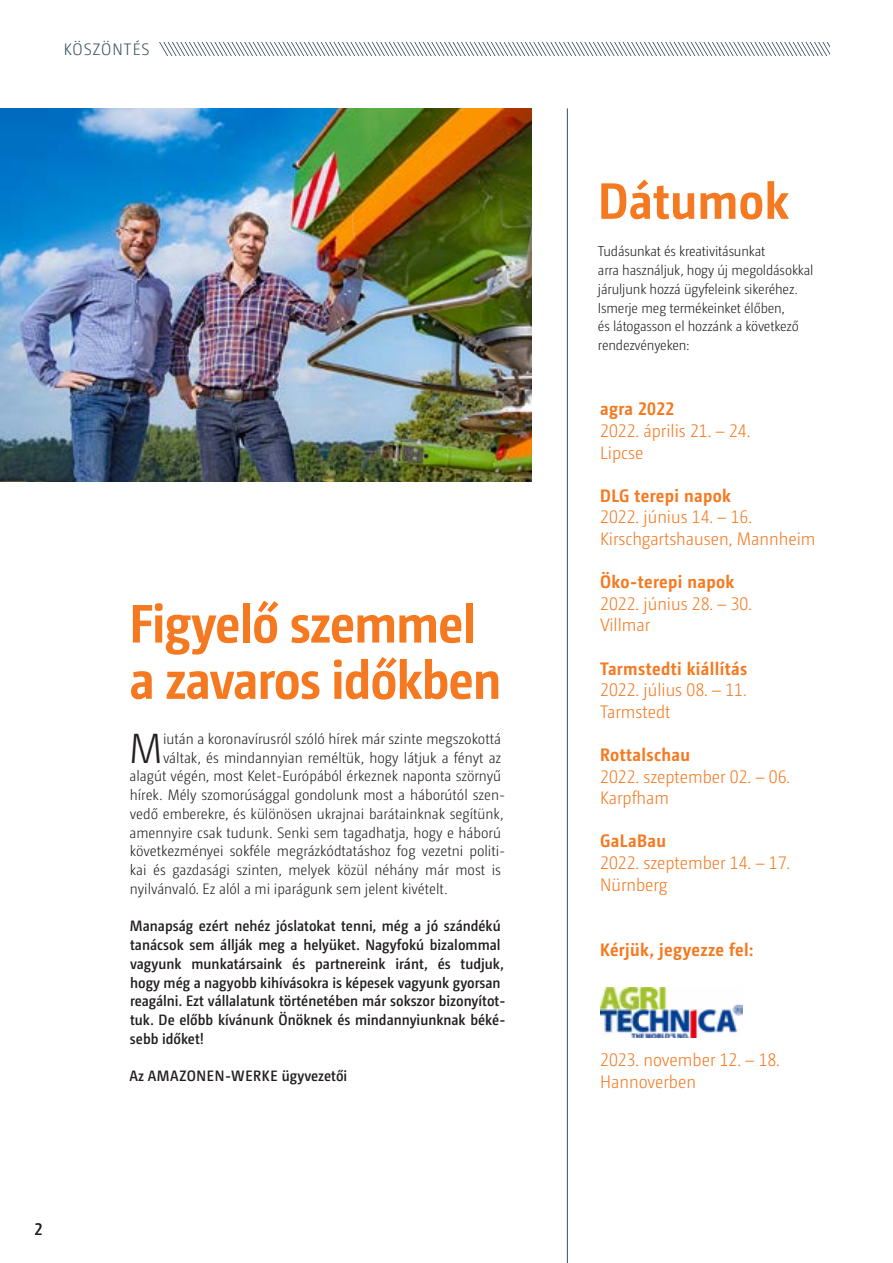
<style>
.page{position:relative;width:893px;height:1263px;background:#fff}
.page>*{position:absolute;margin:0;border:0;box-sizing:border-box;transform-origin:0 0}
.t1{font:700 54px/56.2px "Camingo Dos Pro S Cd";letter-spacing:-.02em;color:#f47921}
.t2{font:700 51px "Camingo Dos Pro S Cd";color:#f47921}
.t3{font:300 42px "Camingo Dos Pro S Cd";color:#231f20}
.t4{font:300 18px/21.6px "Camingo Dos Pro S Cd";color:#f47921}
.t5{font:700 18px "Camingo Dos Pro S Cd";letter-spacing:.02em;color:#f47921}
.t6{font:300 16.5px "Camingo Dos Pro S Cd";letter-spacing:.06em;color:#364d59}
.t7{font:300 16.5px "Camingo Dos Pro S Cd";color:#231f20}
.t8{font:300 15px "Camingo Dos Pro S Cd";color:#231f20}
.t9{font:600 15px/18.8px "Camingo Dos Pro S Cd";color:#231f20}
.t10{font:600 15px "Camingo Dos Pro S Cd";letter-spacing:.03em;color:#231f20}
.t11{font:300 14.25px/18.8px "Camingo Dos Pro S Cd";letter-spacing:-.01em;color:#231f20}
</style>
<div class="page">
<img style="left:0;top:108px;width:531px;height:374px">
<hr style="left:567px;top:108px;width:1px;height:1155px;background:#364d59">
<img style="left:600px;top:988px;width:40px;height:49px">
<svg style="left:159px;top:43px;width:671px;height:12px"></svg>
<img style="left:640px;top:988px;width:102px;height:49px">
<p class="t6" style="left:64px;top:40px;width:87px">KÖSZÖNTÉS</p>
<p class="t7" style="left:34px;top:1219px;width:10px">2</p>
<h1 class="t1" style="left:129px;top:595px;width:374px">Figyelő szemmel a zavaros időkben</h1>
<h3 class="t3" style="left:129px;top:724px;width:35px">M</h3>
<p class="t8" style="left:163px;top:730px;width:339px">iután a koronavírusról szóló hírek már szinte megszokottá</p>
<p class="t8" style="left:163px;top:749px;width:340px">váltak, és mindannyian reméltük, hogy látjuk a fényt az</p>
<p class="t8" style="left:130px;top:767px;width:373px">alagút végén, most Kelet-Európából érkeznek naponta szörnyű</p>
<p class="t8" style="left:130px;top:786px;width:377px">hírek. Mély szomorúsággal gondolunk most a háborútól szen-</p>
<p class="t8" style="left:130px;top:805px;width:375px">vedő emberekre, és különösen ukrajnai barátainknak segítünk,</p>
<p class="t8" style="left:130px;top:824px;width:373px">amennyire csak tudunk. Senki sem tagadhatja, hogy e háború</p>
<p class="t8" style="left:130px;top:842px;width:377px">következményei sokféle megrázkódtatáshoz fog vezetni politi-</p>
<p class="t8" style="left:130px;top:861px;width:373px">kai és gazdasági szinten, melyek közül néhány már most is</p>
<p class="t8" style="left:130px;top:880px;width:319px">nyilvánvaló. Ez alól a mi iparágunk sem jelent kivételt.</p>
<p class="t9" style="left:130px;top:917px;width:377px">Manapság ezért nehéz jóslatokat tenni, még a jó szándékú tanácsok sem állják meg a helyüket. Nagyfokú bizalommal vagyunk munkatársaink és partnereink iránt, és tudjuk, hogy még a nagyobb kihívásokra is képesek vagyunk gyorsan reagálni. Ezt vállalatunk történetében már sokszor bizonyítot&shy;tuk. De előbb kívánunk Önöknek és mindannyiunknak béké&shy;sebb időket!</p>
<p class="t10" style="left:129px;top:1067px;width:219px">Az AMAZONEN-WERKE ügyvezetői</p>
<h2 class="t2" style="left:598px;top:170px;width:193px">Dátumok</h2>
<p class="t11" style="left:598px;top:242px;width:217px">Tudásunkat és kreativitásunkat<br>arra használjuk, hogy új megoldásokkal járuljunk hozzá ügyfeleink sikeréhez.<br>Ismerje meg termékeinket élőben,<br>és látogasson el hozzánk a következő rendezvényeken:</p>
<p class="t5" style="left:600px;top:398px;width:76px">agra 2022</p>
<p class="t4" style="left:600px;top:420px;width:152px">2022. április 21. – 24.<br>Lipcse</p>
<p class="t5" style="left:600px;top:485px;width:132px">DLG terepi napok</p>
<p class="t4" style="left:600px;top:506px;width:217px">2022. június 14. – 16.<br>Kirschgartshausen, Mannheim</p>
<p class="t5" style="left:600px;top:571px;width:136px">Öko-terepi napok</p>
<p class="t4" style="left:600px;top:593px;width:153px">2022. június 28. – 30.<br>Villmar</p>
<p class="t5" style="left:600px;top:657px;width:149px">Tarmstedti kiállítás</p>
<p class="t4" style="left:600px;top:679px;width:148px">2022. július 08. – 11.<br>Tarmstedt</p>
<p class="t5" style="left:600px;top:744px;width:91px">Rottalschau</p>
<p class="t4" style="left:600px;top:766px;width:192px">2022. szeptember 02. – 06.<br>Karpfham</p>
<p class="t5" style="left:600px;top:830px;width:67px">GaLaBau</p>
<p class="t4" style="left:600px;top:852px;width:192px">2022. szeptember 14. – 17.<br>Nürnberg</p>
<p class="t5" style="left:600px;top:938px;width:154px">Kérjük, jegyezze fel:</p>
<p class="t4" style="left:600px;top:1049px;width:181px">2023. november 12. – 18.<br>Hannoverben</p>
</div>
